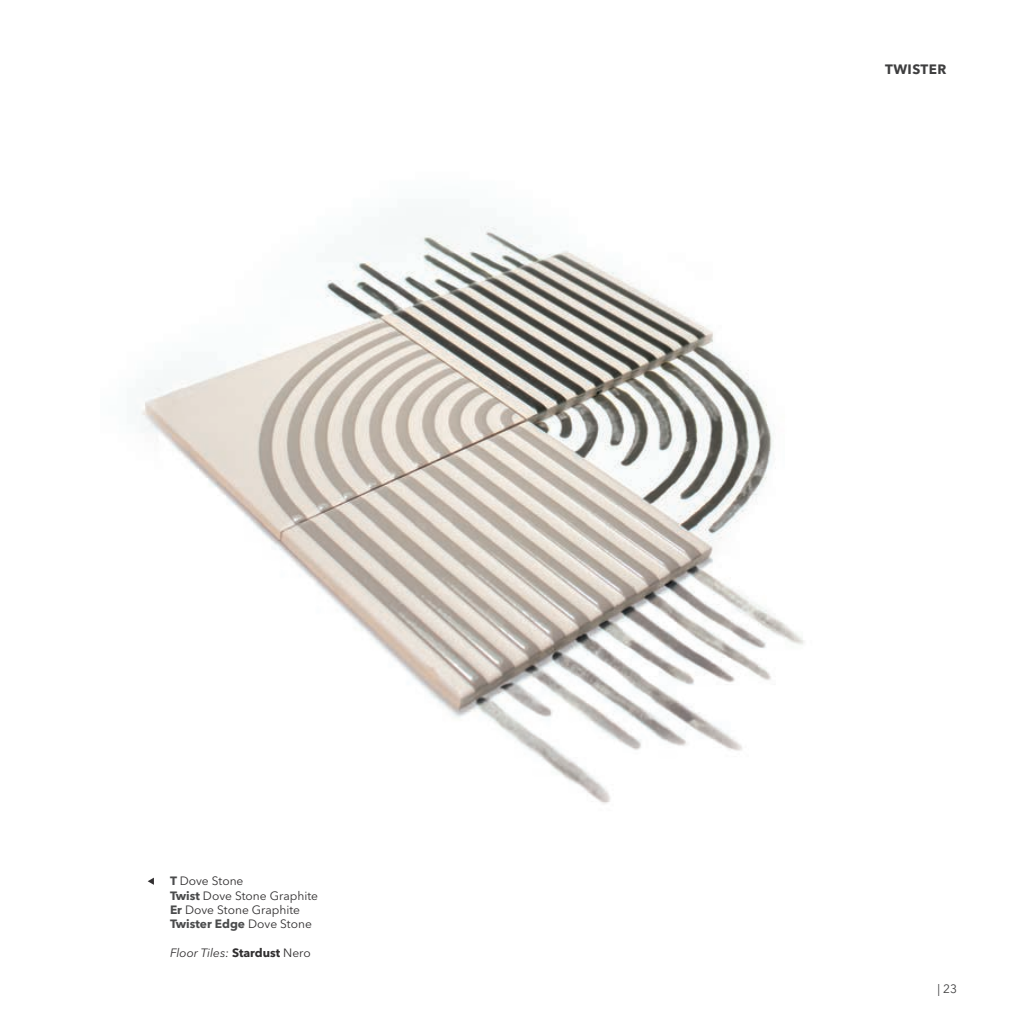
<style>
.page{position:relative;width:1021px;height:1021px;background:#fff}
.page>*{position:absolute;margin:0;border:0;box-sizing:border-box;transform-origin:0 0}
.t1{font:700 13.5px "Avenir Next LT Pro";letter-spacing:.035em;color:#3e3e3f}
.t2{font:12px "Avenir Next LT Pro";color:#312f30}
.t3{font:italic 12px "Avenir Next LT Pro";color:#312f30}
.t4{font:700 12px "Avenir Next LT Pro";color:#4a4b4c}
.t5{font:12px "Avenir Next LT Pro";color:#3e3e3f}
.s1{font-weight:700;color:#4a4b4c}
.s2{font-weight:400;color:#312f30}
.s3{font-weight:700;font-style:normal}
.s4{font-style:normal}
</style>
<div class="page">
<svg style="left:148px;top:877px;width:6px;height:7px"></svg>
<img style="left:136px;top:226px;width:668px;height:578px">
<p class="t2" style="left:170px;top:873px;width:75px"><span class="s1">T</span> Dove Stone</p>
<p class="t2" style="left:170px;top:888px;width:149px"><span class="s1">Twist</span> Dove Stone Graphite</p>
<p class="t2" style="left:170px;top:902px;width:132px"><span class="s1">Er</span> Dove Stone Graphite</p>
<p class="t4" style="left:170px;top:916px;width:143px">Twister Edge <span class="s2">Dove Stone</span></p>
<p class="t3" style="left:170px;top:945px;width:142px">Floor Tiles: <span class="s3">Stardust</span> <span class="s4">Nero</span></p>
<p class="t1" style="left:885px;top:61px;width:63px">TWISTER</p>
<p class="t5" style="left:937px;top:981px;width:21px">| 23</p>
</div>
